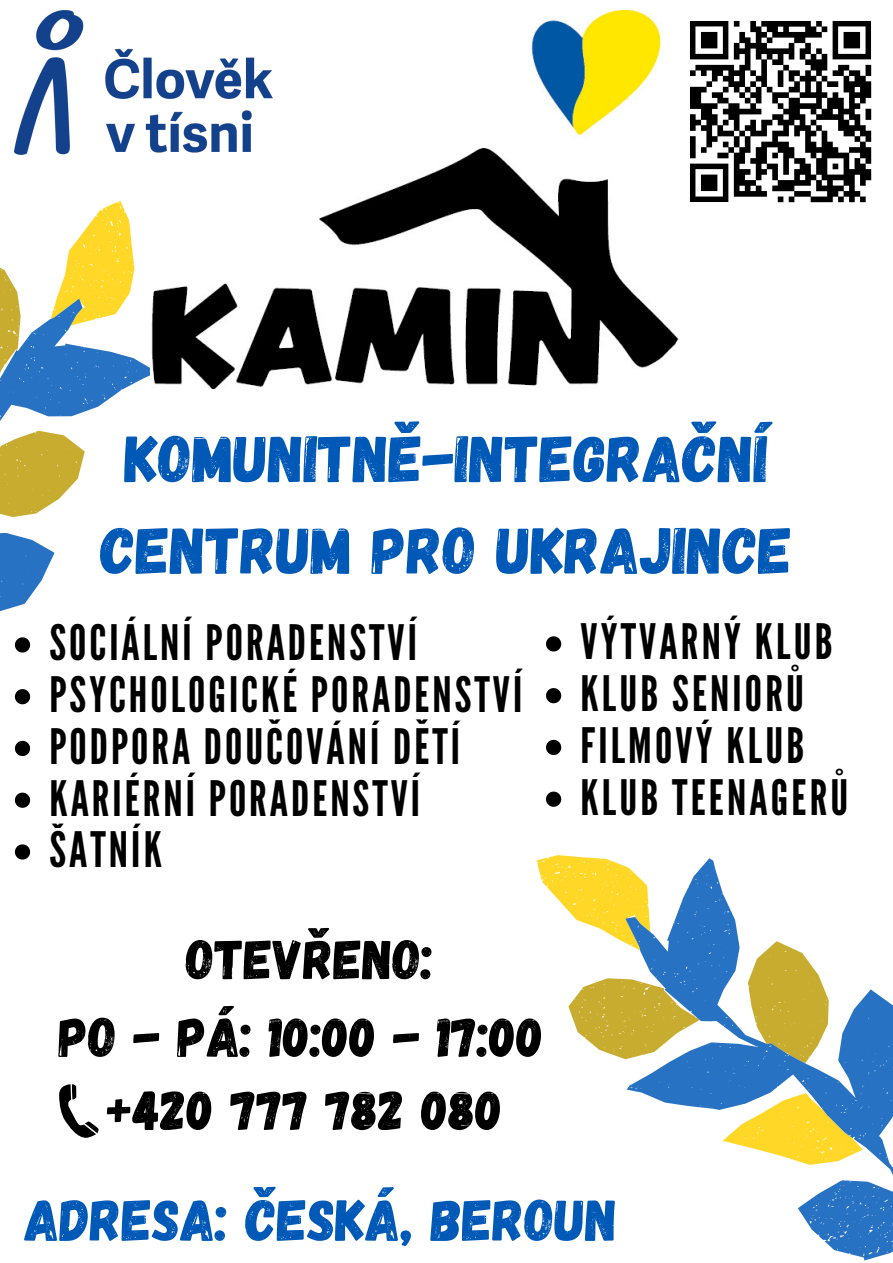
<style>
.page{position:relative;width:893px;height:1263px;background:#fff}
.page>*{position:absolute;margin:0;border:0;box-sizing:border-box;transform-origin:0 0}
.t1{font:65.78px/91.7px "Gagalin";color:#0059b7;text-align:center}
.t2{font:58.5px "Gagalin";color:#0059b7}
.t3{font:55.5px "Gagalin";color:#000}
.t4{font:48.75px "League Gothic";letter-spacing:.06em;color:#000}
</style>
<div class="page">
<svg style="left:536px;top:855px;width:89px;height:88px"></svg>
<svg style="left:568px;top:978px;width:57px;height:81px"></svg>
<svg style="left:625px;top:858px;width:268px;height:402px"></svg>
<svg style="left:0;top:201px;width:135px;height:86px"></svg>
<svg style="left:0;top:287px;width:150px;height:418px"></svg>
<img style="left:151px;top:11px;width:528px;height:378px">
<img style="left:14px;top:11px;width:258px;height:143px">
<svg style="left:59px;top:1084px;width:40px;height:54px"></svg>
<img style="left:690px;top:21px;width:182px;height:182px">
<svg style="left:546px;top:636px;width:15px;height:15px"></svg>
<svg style="left:546px;top:688px;width:15px;height:15px"></svg>
<svg style="left:546px;top:740px;width:15px;height:15px"></svg>
<svg style="left:546px;top:791px;width:15px;height:16px"></svg>
<svg style="left:15px;top:637px;width:15px;height:15px"></svg>
<svg style="left:15px;top:689px;width:15px;height:15px"></svg>
<svg style="left:15px;top:741px;width:15px;height:15px"></svg>
<svg style="left:15px;top:793px;width:15px;height:15px"></svg>
<svg style="left:15px;top:844px;width:15px;height:15px"></svg>
<p class="t1" style="left:101px;top:410px;width:693px">KOMUNITNĚ-INTEGRAČNÍ<br>CENTRUM PRO UKRAJINCE</p>
<p class="t4" style="left:49px;top:615px;width:369px">SOCIÁLNÍ PORADENSTVÍ</p>
<p class="t4" style="left:49px;top:666px;width:475px">PSYCHOLOGICKÉ PORADENSTVÍ</p>
<p class="t4" style="left:49px;top:718px;width:412px">PODPORA DOUČOVÁNÍ DĚTÍ</p>
<p class="t4" style="left:49px;top:770px;width:372px">KARIÉRNÍ PORADENSTVÍ</p>
<p class="t4" style="left:49px;top:822px;width:114px">ŠATNÍK</p>
<p class="t3" style="left:186px;top:923px;width:249px">OTEVŘENO:</p>
<p class="t3" style="left:59px;top:1001px;width:486px">PO - PÁ: 10:00 - 17:00</p>
<p class="t3" style="left:104px;top:1074px;width:400px">+420 777 782 080</p>
<p class="t4" style="left:580px;top:614px;width:253px">VÝTVARNÝ KLUB</p>
<p class="t4" style="left:580px;top:665px;width:225px">KLUB SENIORŮ</p>
<p class="t4" style="left:580px;top:717px;width:225px">FILMOVÝ KLUB</p>
<p class="t4" style="left:580px;top:769px;width:269px">KLUB TEENAGERŮ</p>
<p class="t2" style="left:25px;top:1182px;width:594px">ADRESA: ČESKÁ, BEROUN</p>
</div>
